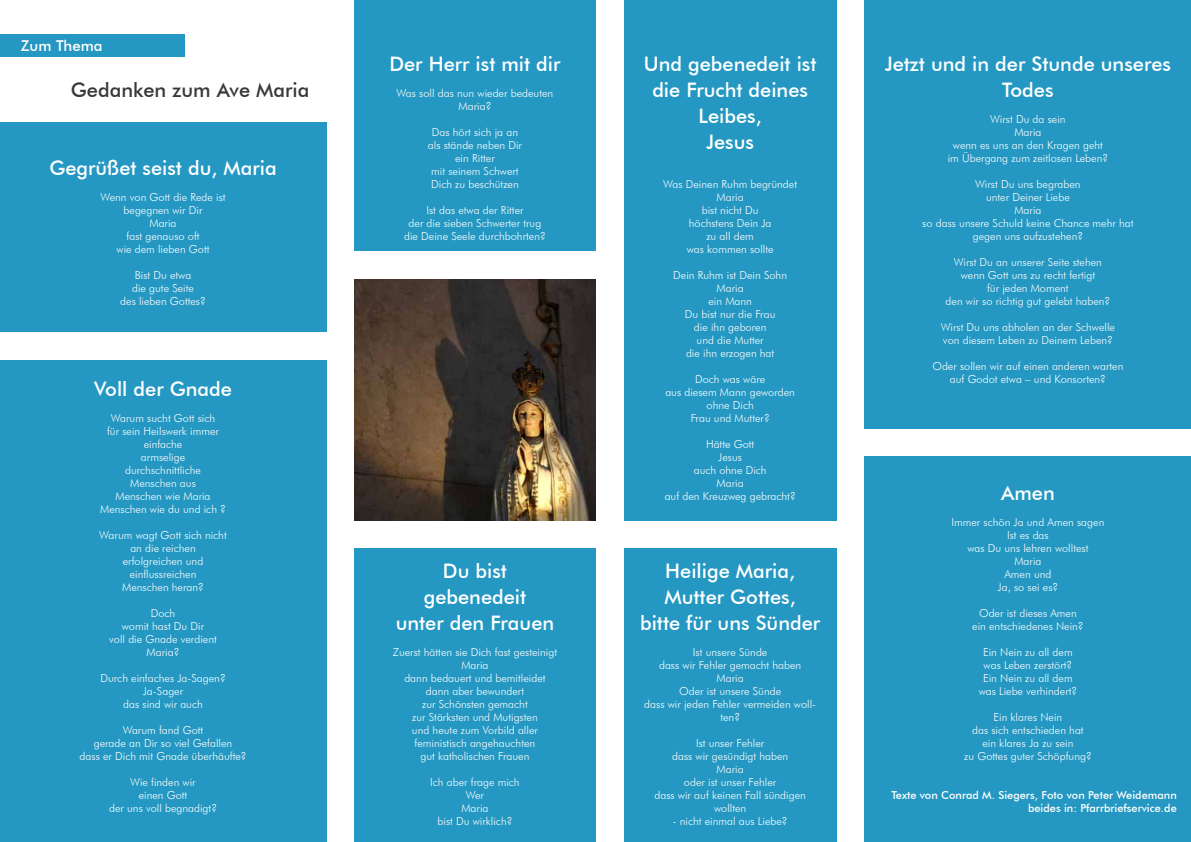
<style>
.page{position:relative;width:1191px;height:842px;background:#fff}
.page>*{position:absolute;margin:0;border:0;box-sizing:border-box;transform-origin:0 0}
.t1{font:500 20px/26px "Futura BT";color:#fff;text-align:center}
.t2{font:500 20px "Futura BT";color:#393939}
.t3{font:500 15px "Futura BT";color:#fff}
.t4{font:300 11px/13px "Futura BT";color:#fff;text-align:center}
.t5{font:500 11px/13px "Futura BT";color:#fff;text-align:right}
</style>
<div class="page">
<div style="left:624px;top:0;width:212px;height:520px;background:#2498c2"></div>
<div style="left:865px;top:456px;width:326px;height:386px;background:#2498c2"></div>
<div style="left:624px;top:548px;width:212px;height:294px;background:#2498c2"></div>
<div style="left:865px;top:0;width:326px;height:428px;background:#2498c2"></div>
<div style="left:354px;top:548px;width:241px;height:294px;background:#2498c2"></div>
<div style="left:354px;top:0;width:241px;height:251px;background:#2498c2"></div>
<div style="left:0;top:360px;width:326px;height:482px;background:#2498c2"></div>
<div style="left:0;top:122px;width:326px;height:210px;background:#2498c2"></div>
<div style="left:0;top:34px;width:184px;height:23px;background:#2498c2"></div>
<img style="left:354px;top:279px;width:241px;height:241px">
<h2 class="t3" style="left:21px;top:37px;width:83px">Zum Thema</h2>
<h1 class="t2" style="left:71px;top:78px;width:240px">Gedanken zum Ave Maria</h1>
<h1 class="t1" style="left:49px;top:155px;width:229px">Gegrüßet seist du, Maria</h1>
<p class="t4" style="left:100px;top:190px;width:127px">Wenn von Gott die Rede ist begegnen wir Dir<br>Maria<br>fast genauso oft<br>wie dem lieben Gott</p>
<p class="t4" style="left:120px;top:268px;width:87px">Bist Du etwa<br>die gute Seite<br>des lieben Gottes?</p>
<h1 class="t1" style="left:94px;top:376px;width:139px">Voll der Gnade</h1>
<p class="t4" style="left:100px;top:411px;width:127px">Warum sucht Gott sich<br>für sein Heilswerk immer einfache<br>armselige<br>durchschnittliche<br>Menschen aus<br>Menschen wie Maria<br>Menschen wie du und ich ?</p>
<p class="t4" style="left:99px;top:528px;width:129px">Warum wagt Gott sich nicht an die reichen erfolgreichen und einflussreichen<br>Menschen heran?</p>
<p class="t4" style="left:109px;top:606px;width:109px">Doch<br>womit hast Du Dir<br>voll die Gnade verdient<br>Maria?</p>
<p class="t4" style="left:100px;top:671px;width:127px">Durch einfaches Ja-Sagen?<br>Ja-Sager<br>das sind wir auch</p>
<p class="t4" style="left:80px;top:723px;width:168px">Warum fand Gott<br>gerade an Dir so viel Gefallen<br>dass er Dich mit Gnade überhäufte?</p>
<p class="t4" style="left:109px;top:775px;width:109px">Wie finden wir<br>einen Gott<br>der uns voll begnadigt?</p>
<h1 class="t1" style="left:389px;top:51px;width:173px">Der Herr ist mit dir</h1>
<p class="t4" style="left:397px;top:86px;width:158px">Was soll das nun wieder bedeuten<br>Maria?</p>
<p class="t4" style="left:428px;top:125px;width:96px">Das hört sich ja an als stände neben Dir ein Ritter<br>mit seinem Schwert<br>Dich zu beschützen</p>
<p class="t4" style="left:404px;top:203px;width:143px">Ist das etwa der Ritter<br>der die sieben Schwerter trug die Deine Seele durchbohrten?</p>
<h1 class="t1" style="left:396px;top:558px;width:160px">Du bist gebenedeit<br>unter den Frauen</h1>
<p class="t4" style="left:393px;top:645px;width:166px">Zuerst hätten sie Dich fast gesteinigt<br>Maria<br>dann bedauert und bemitleidet dann aber bewundert<br>zur Schönsten gemacht<br>zur Stärksten und Mutigsten<br>und heute zum Vorbild aller feministisch angehauchten<br>gut katholischen Frauen</p>
<p class="t4" style="left:430px;top:775px;width:91px">Ich aber frage mich<br>Wer<br>Maria<br>bist Du wirklich?</p>
<h1 class="t1" style="left:644px;top:51px;width:174px">Und gebenedeit ist die Frucht deines<br>Leibes,<br>Jesus</h1>
<p class="t4" style="left:663px;top:177px;width:135px">Was Deinen Ruhm begründet<br>Maria<br>bist nicht Du<br>höchstens Dein Ja<br>zu all dem<br>was kommen sollte</p>
<p class="t4" style="left:673px;top:268px;width:115px">Dein Ruhm ist Dein Sohn<br>Maria<br>ein Mann<br>Du bist nur die Frau<br>die ihn geboren<br>und die Mutter<br>die ihn erzogen hat</p>
<p class="t4" style="left:665px;top:372px;width:131px">Doch was wäre<br>aus diesem Mann geworden ohne Dich<br>Frau und Mutter?</p>
<p class="t4" style="left:664px;top:437px;width:132px">Hätte Gott<br>Jesus<br>auch ohne Dich<br>Maria<br>auf den Kreuzweg gebracht?</p>
<h1 class="t1" style="left:640px;top:558px;width:182px">Heilige Maria,<br>Mutter Gottes,<br>bitte für uns Sünder</h1>
<p class="t4" style="left:644px;top:645px;width:173px">Ist unsere Sünde<br>dass wir Fehler gemacht haben<br>Maria<br>Oder ist unsere Sünde<br>dass wir jeden Fehler vermeiden woll&shy;ten?</p>
<p class="t4" style="left:654px;top:736px;width:153px">Ist unser Fehler<br>dass wir gesündigt haben<br>Maria<br>oder ist unser Fehler<br>dass wir auf keinen Fall sündigen wollten</p>
<p class="t4" style="left:673px;top:814px;width:116px">- nicht einmal aus Liebe?</p>
<h1 class="t1" style="left:885px;top:51px;width:288px">Jetzt und in der Stunde unseres<br>Todes</h1>
<p class="t4" style="left:947px;top:112px;width:162px">Wirst Du da sein<br>Maria<br>wenn es uns an den Kragen geht im Übergang zum zeitlosen Leben?</p>
<p class="t4" style="left:922px;top:177px;width:213px">Wirst Du uns begraben<br>unter Deiner Liebe<br>Maria<br>so dass unsere Schuld keine Chance mehr hat gegen uns aufzustehen?</p>
<p class="t4" style="left:945px;top:255px;width:166px">Wirst Du an unserer Seite stehen wenn Gott uns zu recht fertigt<br>für jeden Moment<br>den wir so richtig gut gelebt haben?</p>
<p class="t4" style="left:940px;top:320px;width:176px;text-align:left">Wirst Du uns abholen an der Schwelle von diesem Leben zu Deinem Leben?</p>
<p class="t4" style="left:932px;top:359px;width:192px">Oder sollen wir auf einen anderen warten auf Godot etwa – und Konsorten?</p>
<h1 class="t1" style="left:1001px;top:480px;width:55px">Amen</h1>
<p class="t4" style="left:951px;top:515px;width:154px">Immer schön Ja und Amen sagen<br>Ist es das<br>was Du uns lehren wolltest<br>Maria<br>Amen und<br>Ja, so sei es?</p>
<p class="t4" style="left:972px;top:606px;width:113px">Oder ist dieses Amen ein entschiedenes Nein?</p>
<p class="t4" style="left:978px;top:645px;width:100px">Ein Nein zu all dem was Leben zerstört?<br>Ein Nein zu all dem was Liebe verhindert?</p>
<p class="t4" style="left:964px;top:710px;width:129px">Ein klares Nein<br>das sich entschieden hat ein klares Ja zu sein<br>zu Gottes guter Schöpfung?</p>
<p class="t5" style="left:891px;top:788px;width:287px">Texte von Conrad M. Siegers, Foto von Peter Weidemann beides in: Pfarrbriefservice.de</p>
</div>
